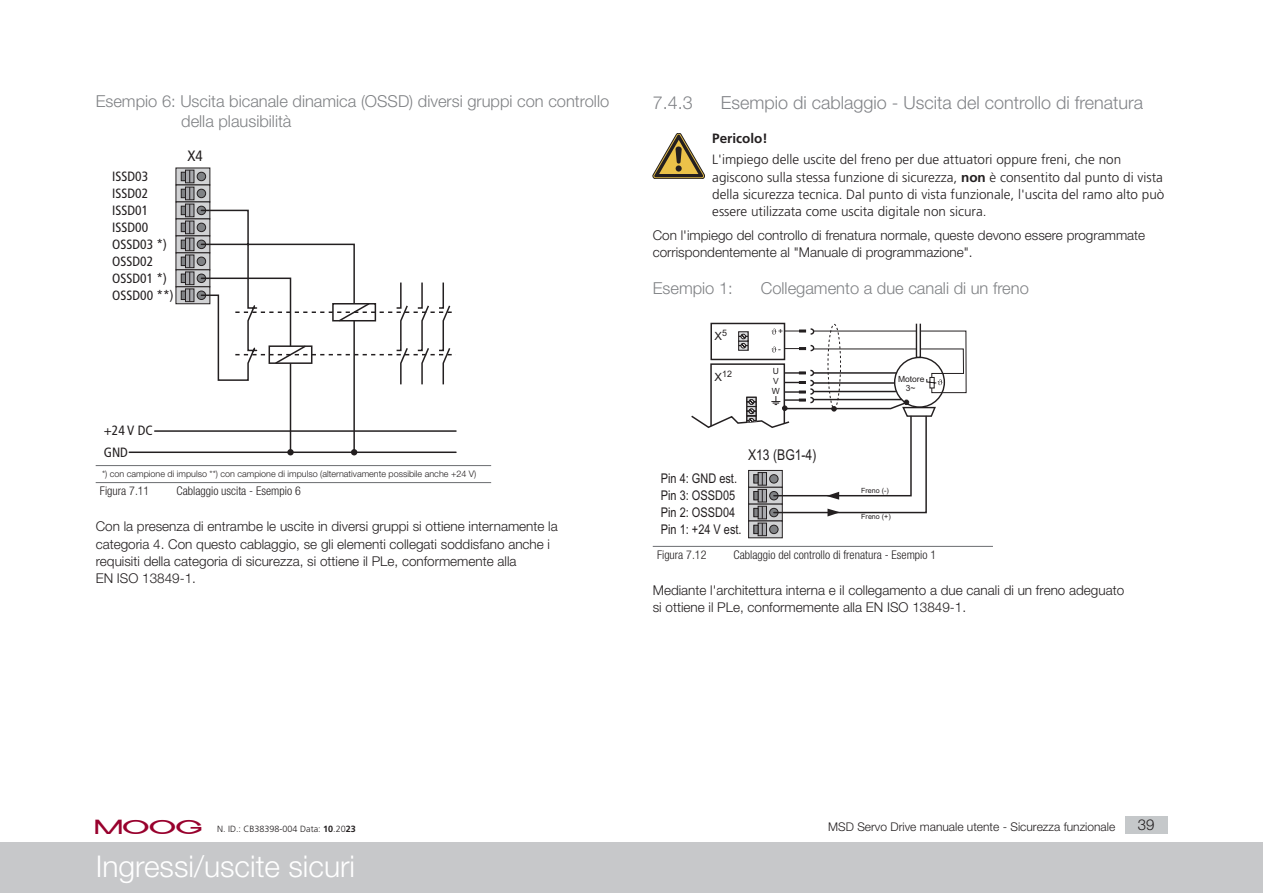
<style>
.page{position:relative;width:1263px;height:893px;background:#fff}
.page>*{position:absolute;margin:0;border:0;box-sizing:border-box;transform-origin:0 0}
.t1{font:300 30px "Helvetica Neue LT Std";color:#fff}
.t2{font:300 18px "Helvetica Neue LT Std";color:#828488}
._2012_Kapitel_ohneNr{font:300 16.5px/19.8px "Helvetica Neue LT Std";color:#808285}
.t3{font:condensed 15px "Frutiger LT Std";color:#231f20}
.t4{font:300 15px "Helvetica Neue LT Std";color:#231f20}
.t5{font:14.85px "Arial Narrow";color:#231f20}
._2012_Haupttext{font:300 13.5px/17.2px "Helvetica Neue LT Std";color:#231f20}
._2012_Signalwort_FT{font:300 13.5px/17.2px "Frutiger LT Std";color:#231f20}
.t6{font:condensed 13.5px/17px "Frutiger LT Std";color:#231f20}
._2012_Signalwort{font:700 13.5px "Frutiger LT Std";color:#231f20}
.t7{font:13.35px/16.8px "Arial Narrow";color:#231f20}
.t8{font:300 condensed 12px "Helvetica Neue LT Std";color:#231f20}
.t9{font:300 12px "Helvetica Neue LT Std";color:#231f20}
.t10{font:11.4px "Arial";color:#231f20}
._2012_Fussnote{font:300 9px "Helvetica Neue LT Std";color:#231f20}
.t11{font:300 9px "Frutiger LT Std";color:#231f20}
.t12{font:8.85px "Arial";color:#231f20}
.t13{font:8.55px/9.8px "Arial";color:#231f20}
.t14{font:7.2px "Arial";color:#231f20}
.s1{font-weight:700}
.s2{font-size:11.4px}
.s3{font-family:"Moogo";font-weight:400;font-size:18px;color:#98012d}
</style>
<div class="page">
<hr style="left:96px;top:465px;width:395px;height:1px;background:#6b6d70">
<hr style="left:96px;top:482px;width:395px;height:1px;background:#6b6d70">
<svg style="left:176px;top:168px;width:34px;height:17px"></svg>
<svg style="left:185px;top:170px;width:9px;height:13px"></svg>
<svg style="left:181px;top:172px;width:5px;height:9px"></svg>
<div style="left:197px;top:172px;width:9px;height:9px;background:#808285;border-radius:50%"></div>
<div style="left:197px;top:172px;width:9px;height:9px;border:1px solid #231f20;border-radius:50%"></div>
<svg style="left:176px;top:185px;width:34px;height:17px"></svg>
<svg style="left:185px;top:187px;width:9px;height:13px"></svg>
<svg style="left:181px;top:189px;width:5px;height:9px"></svg>
<div style="left:197px;top:189px;width:9px;height:9px;background:#808285;border-radius:50%"></div>
<div style="left:197px;top:189px;width:9px;height:9px;border:1px solid #231f20;border-radius:50%"></div>
<svg style="left:176px;top:202px;width:34px;height:17px"></svg>
<svg style="left:185px;top:204px;width:9px;height:13px"></svg>
<svg style="left:181px;top:206px;width:5px;height:9px"></svg>
<div style="left:197px;top:206px;width:9px;height:9px;background:#808285;border-radius:50%"></div>
<div style="left:197px;top:206px;width:9px;height:9px;border:1px solid #231f20;border-radius:50%"></div>
<svg style="left:176px;top:219px;width:24px;height:16px"></svg>
<svg style="left:185px;top:221px;width:9px;height:13px"></svg>
<svg style="left:181px;top:223px;width:5px;height:9px"></svg>
<div style="left:197px;top:223px;width:9px;height:9px;background:#808285;border-radius:50%"></div>
<div style="left:197px;top:223px;width:9px;height:9px;border:1px solid #231f20;border-radius:50%"></div>
<svg style="left:176px;top:235px;width:24px;height:17px"></svg>
<svg style="left:185px;top:238px;width:9px;height:13px"></svg>
<svg style="left:181px;top:240px;width:5px;height:9px"></svg>
<div style="left:197px;top:240px;width:9px;height:9px;background:#808285;border-radius:50%"></div>
<div style="left:197px;top:240px;width:9px;height:9px;border:1px solid #231f20;border-radius:50%"></div>
<svg style="left:176px;top:252px;width:24px;height:17px"></svg>
<svg style="left:185px;top:255px;width:9px;height:13px"></svg>
<svg style="left:181px;top:257px;width:5px;height:9px"></svg>
<div style="left:197px;top:257px;width:9px;height:9px;background:#808285;border-radius:50%"></div>
<div style="left:197px;top:257px;width:9px;height:9px;border:1px solid #231f20;border-radius:50%"></div>
<svg style="left:176px;top:269px;width:24px;height:17px"></svg>
<svg style="left:185px;top:272px;width:9px;height:13px"></svg>
<svg style="left:181px;top:274px;width:5px;height:9px"></svg>
<div style="left:197px;top:274px;width:9px;height:9px;background:#808285;border-radius:50%"></div>
<div style="left:197px;top:274px;width:9px;height:9px;border:1px solid #231f20;border-radius:50%"></div>
<svg style="left:176px;top:286px;width:24px;height:18px"></svg>
<svg style="left:185px;top:289px;width:9px;height:13px"></svg>
<svg style="left:181px;top:291px;width:5px;height:9px"></svg>
<div style="left:197px;top:291px;width:9px;height:8px;background:#808285;border-radius:50%"></div>
<div style="left:197px;top:291px;width:9px;height:9px;border:1px solid #231f20;border-radius:50%"></div>
<svg style="left:189px;top:170px;width:1px;height:132px"></svg>
<hr style="left:129px;top:451px;width:327px;height:2px;background:#231f20">
<hr style="left:155px;top:430px;width:301px;height:2px;background:#231f20">
<svg style="left:200px;top:209px;width:256px;height:246px"></svg>
<hr style="left:653px;top:546px;width:340px;height:1px;background:#6b6d70">
<div style="left:748px;top:521px;width:35px;height:17px;border:1px solid #231f20"></div>
<div style="left:710px;top:323px;width:75px;height:37px;border:1px solid #231f20"></div>
<svg style="left:691px;top:324px;width:275px;height:212px"></svg>
<svg style="left:653px;top:133px;width:52px;height:46px"></svg>
<div style="left:0;top:842px;width:1263px;height:51px;background:#c7c8ca"></div>
<div style="left:1125px;top:816px;width:42px;height:17px;background:#c5c8ca"></div>
<p class="_2012_Kapitel_ohneNr" style="left:181px;top:91px;width:429px;text-indent:-86px">Esempio 6: Uscita bicanale dinamica (OSSD) diversi gruppi con controllo della plausibilità</p>
<p class="t3" style="left:187px;top:147px;width:17px">X4</p>
<p class="t6" style="left:112px;top:168px;width:63px">ISSD03<br>ISSD02<br>ISSD01<br>ISSD00<br>OSSD03 *)<br>OSSD02<br>OSSD01 *)<br>OSSD00 **)</p>
<p class="t6" style="left:104px;top:420px;width:50px;line-height:21.1px">+24 V DC<br>GND</p>
<p class="_2012_Fussnote" style="left:102px;top:469px;width:376px">*) con campione di impulso **) con campione di impulso (alternativamente possibile anche +24 V)</p>
<p class="t8" style="left:100px;top:484px;width:51px">Figura 7.11</p>
<p class="t8" style="left:176px;top:484px;width:126px">Cablaggio uscita - Esempio 6</p>
<p class="_2012_Haupttext" style="left:96px;top:518px;width:464px">Con la presenza di entrambe le uscite in diversi gruppi si ottiene internamente la categoria 4. Con questo cablaggio, se gli elementi collegati soddisfano anche i requisiti della categoria di sicurezza, si ottiene il PLe, conformemente alla<br>EN ISO 13849-1.</p>
<p class="t2" style="left:653px;top:91px;width:42px">7.4.3</p>
<p class="t2" style="left:721px;top:91px;width:424px">Esempio di cablaggio - Uscita del controllo di frenatura</p>
<p class="_2012_Signalwort" style="left:712px;top:130px;width:57px">Pericolo!</p>
<p class="_2012_Signalwort_FT" style="left:712px;top:151px;width:454px">L'impiego delle uscite del freno per due attuatori oppure freni, che non agiscono sulla stessa funzione di sicurezza, <span class="s1">non</span> è consentito dal punto di vista della sicurezza tecnica. Dal punto di vista funzionale, l'uscita del ramo alto può essere utilizzata come uscita digitale non sicura.</p>
<p class="_2012_Haupttext" style="left:653px;top:226px;width:494px">Con l'impiego del controllo di frenatura normale, queste devono essere programmate corrispondentemente al "Manuale di programmazione".</p>
<p class="_2012_Kapitel_ohneNr" style="left:653px;top:278px;width:82px">Esempio 1:</p>
<p class="_2012_Kapitel_ohneNr" style="left:761px;top:278px;width:270px">Collegamento a due canali di un freno</p>
<p class="t10" style="left:714px;top:329px;width:14px">X<sup>5</sup></p>
<p class="t12" style="left:714px;top:368px;width:19px"><span class="s2">X</span>12</p>
<p class="t13" style="left:778px;top:323px;width:6px;line-height:17.9px">+ -</p>
<p class="t13" style="left:772px;top:367px;width:10px">U<br>V<br>W</p>
<p class="t5" style="left:748px;top:444px;width:70px">X13 (BG1-4)</p>
<p class="t7" style="left:661px;top:470px;width:82px">Pin 4: GND est.<br>Pin 3: OSSD05<br>Pin 2: OSSD04<br>Pin 1: +24 V est.</p>
<p class="t13" style="left:898px;top:374px;width:28px;line-height:9.3px;text-align:center">Motore<br>3~</p>
<p class="t14" style="left:861px;top:486px;width:29px">Freno (-)</p>
<p class="t14" style="left:861px;top:512px;width:31px">Freno (+)</p>
<p class="t8" style="left:657px;top:548px;width:51px">Figura 7.12</p>
<p class="t8" style="left:733px;top:548px;width:204px">Cablaggio del controllo di frenatura - Esempio 1</p>
<p class="_2012_Haupttext" style="left:653px;top:581px;width:473px">Mediante l'architettura interna e il collegamento a due canali di un freno adeguato si ottiene il PLe, conformemente alla EN ISO 13849-1.</p>
<p class="t11" style="left:95px;top:824px;width:262px"><span class="s3">MOOG</span> N. ID.: CB38398-004 Data: <span class="s1">10</span>.20<span class="s1">23</span></p>
<h1 class="t1" style="left:96px;top:848px;width:261px">Ingressi/uscite sicuri</h1>
<p class="t9" style="left:828px;top:819px;width:288px">MSD Servo Drive manuale utente - Sicurezza funzionale</p>
<p class="t4" style="left:1138px;top:816px;width:18px">39</p>
</div>
